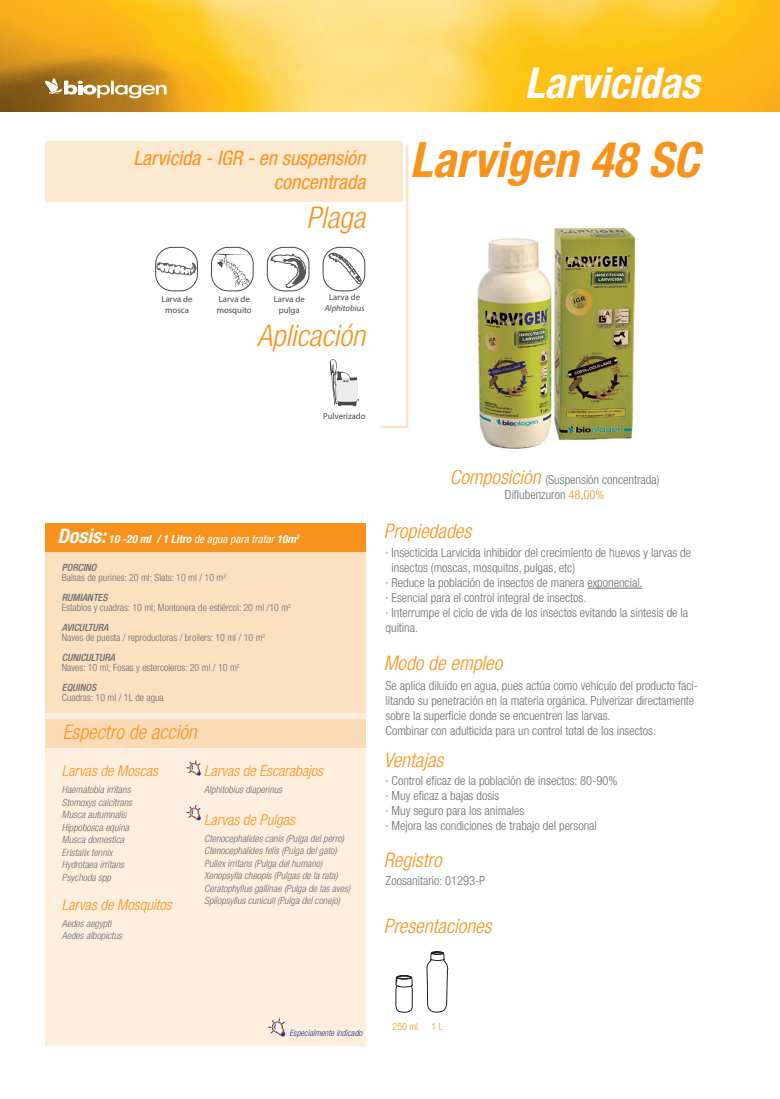
<style>
.page{position:relative;width:780px;height:1099px;background:#fff}
.page>*{position:absolute;margin:0;border:0;box-sizing:border-box;transform-origin:0 0}
.t1{font:italic 700 condensed 48.75px "Helvetica Neue LT Std";color:#f7931d}
.t2{font:italic 700 condensed 42.5px "Helvetica Neue LT Std";color:#fff}
.t3{font:italic 300 condensed 30px "Helvetica Neue LT Std";color:#f7931d}
.t4{font:italic 300 condensed 20px "Helvetica Neue LT Std";color:#f7931d}
.t5{font:italic condensed 20px/24px "Helvetica Neue LT Std";color:#f7931d;text-align:right}
.t6{font:italic 300 condensed 15px "Helvetica Neue LT Std";color:#f7931d}
.t7{font:300 condensed 12.5px/15px "Helvetica Neue LT Std";color:#6c6d70}
.t8{font:italic 700 condensed 11.25px "Helvetica Neue LT Std";color:#fff}
.t9{font:italic 300 condensed 10px "Helvetica Neue LT Std";color:#6c6d70}
.t10{font:300 condensed 10px "Helvetica Neue LT Std";color:#6c6d70}
.t11{font:italic 500 condensed 10px "Helvetica Neue LT Std";color:#6c6d70}
.t12{font:300 condensed 10px "Helvetica Neue LT Std";color:#f7931d}
.t13{font:8.75px/10.5px "Myriad Pro";color:#464748;text-align:center}
.t14{font:italic 300 condensed 8.75px "Helvetica Neue LT Std";color:#2e3092}
.t15{font:italic 8.75px/10.5px "Myriad Pro";color:#464748;text-align:center}
.s1{font-style:normal}
.s2{font-size:20px}
.s3{font-weight:400}
.s4{font-style:italic;font-size:20px;color:#f7931d}
.s5{color:#f7931d}
</style>
<div class="page">
<img style="left:0;top:0;width:780px;height:112px">
<div style="left:45px;top:525px;width:321px;height:520px;background:#fdeedd"></div>
<hr style="left:587px;top:588px;width:55px;height:1px;background:#6c6d70">
<svg style="left:45px;top:78px;width:122px;height:20px"></svg>
<div style="left:45px;top:718px;width:321px;height:29px;background:#fbdbb5"></div>
<div style="left:45px;top:141px;width:357px;height:61px;background:#fde8d0"></div>
<div style="left:45px;top:551px;width:321px;height:161px;background:#fce0c0"></div>
<div style="left:45px;top:523px;width:321px;height:28px;background:#f7931d"></div>
<hr style="left:406px;top:145px;width:2px;height:283px;background:#f7931d">
<hr style="left:380px;top:426px;width:26px;height:2px;background:#f7931d">
<img style="left:477px;top:227px;width:159px;height:222px">
<svg style="left:329px;top:359px;width:30px;height:47px"></svg>
<div style="left:155px;top:247px;width:43px;height:44px;border:1px solid #464748;border-radius:17px"></div>
<svg style="left:157px;top:262px;width:40px;height:13px"></svg>
<div style="left:211px;top:247px;width:43px;height:44px;border:1px solid #464748;border-radius:17px"></div>
<svg style="left:214px;top:253px;width:36px;height:34px"></svg>
<div style="left:267px;top:247px;width:42px;height:44px;border:1px solid #464748;border-radius:17px"></div>
<svg style="left:271px;top:253px;width:35px;height:35px"></svg>
<svg style="left:329px;top:252px;width:32px;height:32px"></svg>
<div style="left:322px;top:247px;width:43px;height:44px;border:1px solid #464748;border-radius:17px"></div>
<svg style="left:268px;top:1018px;width:18px;height:18px"></svg>
<svg style="left:186px;top:760px;width:15px;height:15px"></svg>
<svg style="left:186px;top:805px;width:15px;height:15px"></svg>
<svg style="left:426px;top:951px;width:22px;height:62px"></svg>
<svg style="left:395px;top:975px;width:17px;height:37px"></svg>
<p class="t5" style="left:133px;top:146px;width:233px">Larvicida - IGR - en suspensión concentrada</p>
<p class="t13" style="left:162px;top:294px;width:32px">Larva de mosca</p>
<p class="t3" style="left:306px;top:200px;width:60px">Plaga</p>
<p class="t13" style="left:217px;top:294px;width:37px;text-align:left">Larva de mosquito</p>
<p class="t13" style="left:274px;top:294px;width:32px">Larva de pulga</p>
<p class="t15" style="left:324px;top:292px;width:41px"><span class="s1">Larva de<br></span>Alphitobius</p>
<p class="t3" style="left:257px;top:318px;width:110px">Aplicación</p>
<p class="t2" style="left:525px;top:58px;width:176px">Larvicidas</p>
<p class="t1" style="left:410px;top:130px;width:291px">Larvigen 48 SC</p>
<p class="t13" style="left:323px;top:410px;width:44px">Pulverizado</p>
<p class="t8" style="left:57px;top:532px;width:243px"><span class="s2">Dosis:</span> 10 -20 ml / 1 Litro <span class="s3">de agua para tratar</span> 10m<sup>2</sup></p>
<p class="t11" style="left:62px;top:561px;width:36px">PORCINO</p>
<p class="t10" style="left:62px;top:571px;width:166px">Balsas de purines: 20 ml; Slats: 10 ml / 10 m<sup>2</sup></p>
<p class="t11" style="left:62px;top:591px;width:47px">RUMIANTES</p>
<p class="t10" style="left:62px;top:601px;width:231px">Establos y cuadras: 10 ml; Montonera de estiércol: 20 ml /10 m<sup>2</sup></p>
<p class="t11" style="left:62px;top:621px;width:48px">AVICULTURA</p>
<p class="t10" style="left:62px;top:631px;width:205px">Naves de puesta / reproductoras / broilers: 10 ml / 10 m<sup>2</sup></p>
<p class="t11" style="left:62px;top:651px;width:55px">CUNICULTURA</p>
<p class="t10" style="left:62px;top:661px;width:179px">Naves: 10 ml; Fosas y estercoleros: 20 ml / 10 m<sup>2</sup></p>
<p class="t11" style="left:62px;top:681px;width:36px">EQUINOS</p>
<p class="t10" style="left:62px;top:691px;width:103px">Cuadras: 10 ml / 1L de agua</p>
<p class="t4" style="left:63px;top:720px;width:135px">Espectro de acción</p>
<p class="t6" style="left:62px;top:762px;width:98px">Larvas de Moscas</p>
<p class="t9" style="left:62px;top:784px;width:70px">Haematobia irritans</p>
<p class="t9" style="left:62px;top:796px;width:72px">Stomoxys calcitrans</p>
<p class="t9" style="left:62px;top:809px;width:66px">Musca autumnalis</p>
<p class="t9" style="left:62px;top:821px;width:69px">Hippobosca equina</p>
<p class="t9" style="left:62px;top:834px;width:64px">Musca domestica</p>
<p class="t9" style="left:62px;top:846px;width:52px">Eristalix tennix</p>
<p class="t9" style="left:62px;top:859px;width:64px">Hydrotaea irritans</p>
<p class="t9" style="left:62px;top:871px;width:51px">Psychoda spp</p>
<p class="t9" style="left:62px;top:917px;width:51px">Aedes aegypti</p>
<p class="t9" style="left:62px;top:930px;width:62px">Aedes albopictus</p>
<p class="t6" style="left:62px;top:895px;width:111px">Larvas de Mosquitos</p>
<p class="t6" style="left:204px;top:762px;width:120px">Larvas de Escarabajos</p>
<p class="t6" style="left:204px;top:810px;width:92px">Larvas de Pulgas</p>
<p class="t9" style="left:204px;top:783px;width:79px">Alphitobius diaperinus</p>
<p class="t9" style="left:204px;top:832px;width:141px">Ctenocephalides canis (Pulga del perro)</p>
<p class="t9" style="left:204px;top:844px;width:134px">Ctenocephalides felis (Pulga del gato)</p>
<p class="t9" style="left:204px;top:857px;width:120px">Pullex irritans (Pulga del humano)</p>
<p class="t9" style="left:204px;top:869px;width:135px">Xenopsylla cheopis (Pulgas de la rata)</p>
<p class="t9" style="left:204px;top:882px;width:147px">Ceratophyllus gallinae (Pulga de las aves)</p>
<p class="t9" style="left:204px;top:894px;width:137px">Spilopsyllus cuniculi (Pulga del conejo)</p>
<p class="t7" style="left:450px;top:472px;width:211px"><span class="s4">Composición</span> (Suspensión concentrada)</p>
<p class="t7" style="left:505px;top:487px;width:101px">Diflubenzuron <span class="s5">48,00%</span></p>
<p class="t4" style="left:384px;top:520px;width:89px">Propiedades</p>
<p class="t7" style="left:385px;top:545px;width:307px">· Insecticida Larvicida inhibidor del crecimiento de huevos y larvas de</p>
<p class="t7" style="left:391px;top:560px;width:185px">insectos (moscas, mosquitos, pulgas, etc)</p>
<p class="t7" style="left:385px;top:575px;width:258px">· Reduce la población de insectos de manera exponencial.</p>
<p class="t7" style="left:385px;top:590px;width:202px">· Esencial para el control integral de insectos.</p>
<p class="t7" style="left:385px;top:605px;width:304px">· Interrumpe el ciclo de vida de los insectos evitando la síntesis de la quitina.</p>
<p class="t4" style="left:384px;top:651px;width:120px">Modo de empleo</p>
<p class="t7" style="left:385px;top:677px;width:314px">Se aplica diluido en agua, pues actúa como vehículo del producto faci&shy;litando su penetración en la materia orgánica. Pulverizar directamente sobre la superficie donde se encuentren las larvas.</p>
<p class="t7" style="left:385px;top:722px;width:272px">Combinar con adulticida para un control total de los insectos.</p>
<p class="t7" style="left:385px;top:773px;width:233px">· Control eficaz de la población de insectos: 80-90%</p>
<p class="t7" style="left:385px;top:788px;width:115px">· Muy eficaz a bajas dosis</p>
<p class="t7" style="left:385px;top:803px;width:140px">· Muy seguro para los animales</p>
<p class="t7" style="left:385px;top:818px;width:213px">· Mejora las condiciones de trabajo del personal</p>
<p class="t4" style="left:384px;top:748px;width:61px">Ventajas</p>
<p class="t4" style="left:384px;top:848px;width:59px">Registro</p>
<p class="t7" style="left:385px;top:873px;width:101px">Zoosanitario: 01293-P</p>
<p class="t4" style="left:384px;top:914px;width:109px">Presentaciones</p>
<p class="t14" style="left:289px;top:1027px;width:74px">Especialmente indicado</p>
<p class="t12" style="left:392px;top:1020px;width:27px">250 ml</p>
<p class="t12" style="left:431px;top:1020px;width:13px">1 L</p>
</div>
